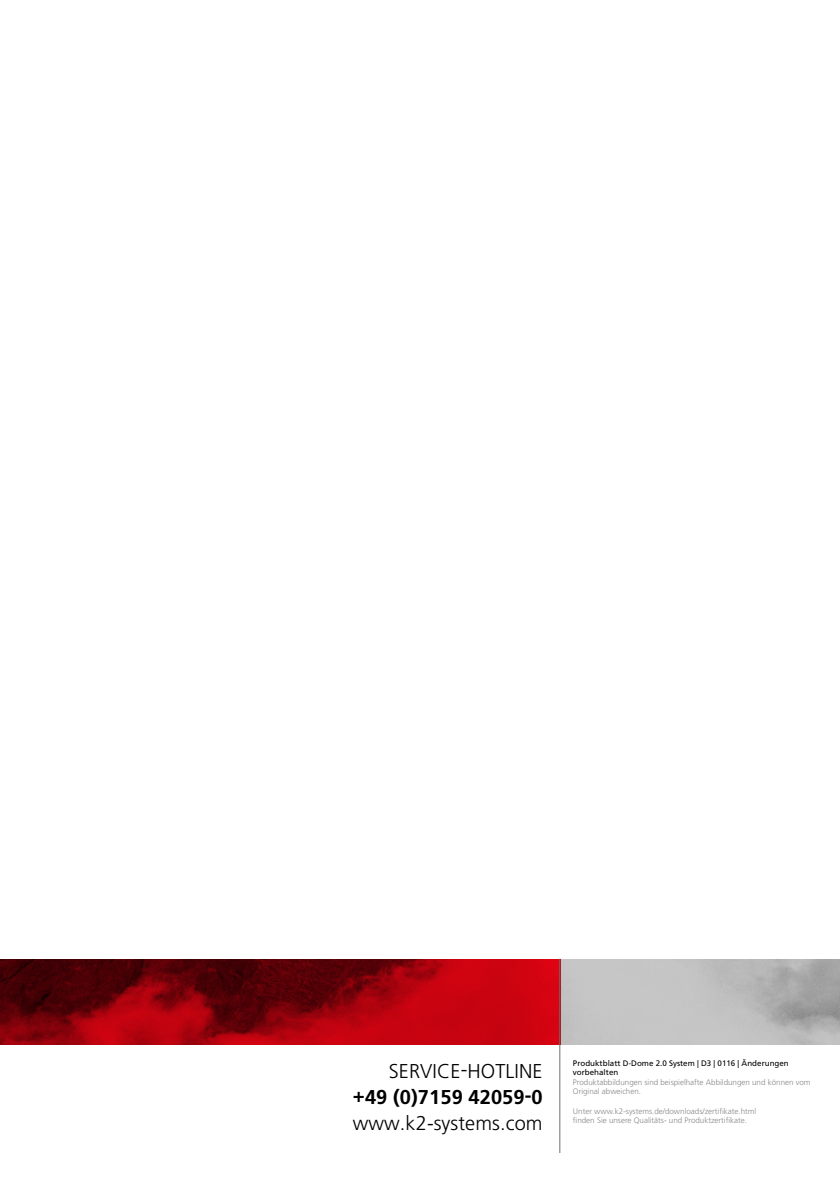
<style>
.page{position:relative;width:840px;height:1191px;background:#fff}
.page>*{position:absolute;margin:0;border:0;box-sizing:border-box;transform-origin:0 0}
.t1{font:300 20px "Frutiger LT Std";letter-spacing:.005em;color:#000}
.t2{font:700 20px "Frutiger LT Std";letter-spacing:.005em;color:#000}
.t3{font:300 8px/9.6px "Frutiger LT Std";color:#878787}
.t4{font:8px/9.6px "Frutiger LT Std";color:#000}
</style>
<div class="page">
<hr style="left:839px;top:959px;width:1px;height:85px;background:#e30413">
<svg style="left:0;top:959px;width:559px;height:85px;background:#8f020b"></svg>
<svg style="left:560px;top:959px;width:279px;height:85px;background:#bbb"></svg>
<hr style="left:559px;top:958px;width:1px;height:195px;background:#6f6f6f">
<h1 class="t1" style="left:388px;top:1059px;width:155px">SERVICE-HOTLINE</h1>
<h1 class="t2" style="left:353px;top:1085px;width:191px">+49 (0)7159 42059-0</h1>
<h1 class="t1" style="left:353px;top:1111px;width:191px">www.k2-systems.com</h1>
<p class="t4" style="left:572px;top:1058px;width:217px">Produktblatt D-Dome 2.0 System | D3 | 0116 | Änderungen vorbehalten</p>
<p class="t3" style="left:572px;top:1077px;width:239px">Produktabbildungen sind beispielhafte Abbildungen und können vom<br>Original abweichen.</p>
<p class="t3" style="left:572px;top:1106px;width:185px">Unter www.k2-systems.de/downloads/zertifikate.html finden Sie unsere Qualitäts- und Produktzertifikate.</p>
</div>
